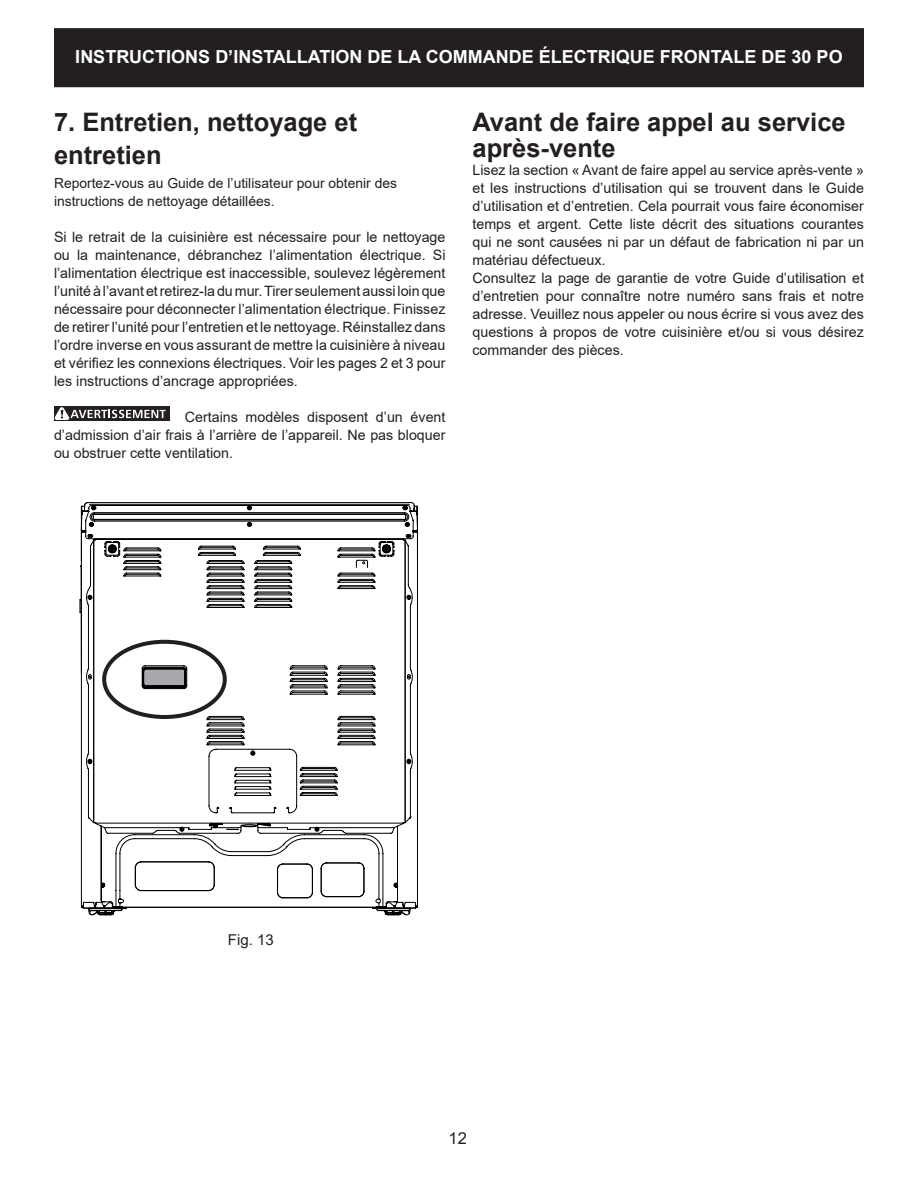
<style>
.page{position:relative;width:918px;height:1188px;background:#fff}
.page>*{position:absolute;margin:0;border:0;box-sizing:border-box;transform-origin:0 0}
.t1{font:700 25.5px/32.4px "Arial";color:#231f20}
.t2{font:700 18px "Arial";color:#fff}
.t3{font:16.5px "Arial";color:#231f20}
.t4{font:15px "Arial";color:#231f20}
.t5{font:14.25px/18px "Arial";color:#231f20;text-align:justify}
.t6{font:13.8px/18px "Arial";color:#231f20}
</style>
<div class="page">
<div style="left:55px;top:29px;width:808px;height:57px;background:#231f20"></div>
<div style="left:54px;top:28px;width:810px;height:59px;border:2px solid #231f20"></div>
<div style="left:54px;top:407px;width:115px;height:14px;background:#231f20"></div>
<svg style="left:54px;top:407px;width:112px;height:13px"></svg>
<svg style="left:81px;top:502px;width:337px;height:413px"></svg>
<svg style="left:90px;top:535px;width:319px;height:379px"></svg>
<svg style="left:142px;top:665px;width:45px;height:3px"></svg>
<svg style="left:112px;top:668px;width:275px;height:239px"></svg>
<div style="left:101px;top:638px;width:127px;height:82px;border:7px solid #fff;border-radius:50%"></div>
<div style="left:102px;top:640px;width:125px;height:79px;border:4px solid #231f20;border-radius:50%"></div>
<p class="t2" style="left:75px;top:44px;width:769px">INSTRUCTIONS D’INSTALLATION DE LA COMMANDE ÉLECTRIQUE FRONTALE DE 30 PO</p>
<h1 class="t1" style="left:54px;top:106px;width:305px">7. Entretien, nettoyage et entretien</h1>
<p class="t6" style="left:54px;top:174px;width:345px">Reportez-vous au Guide de l’utilisateur pour obtenir des instructions de nettoyage détaillées.</p>
<p class="t5" style="left:54px;top:228px;width:393px">Si le retrait de la cuisinière est nécessaire pour le nettoyage ou la maintenance, débranchez l’alimentation électrique. Si l’alimentation électrique est inaccessible, soulevez légèrement l’unité à l’avant et retirez-la du mur. Tirer seulement aussi loin que nécessaire pour déconnecter l’alimentation électrique. Finissez de retirer l’unité pour l’entretien et le nettoyage. Réinstallez dans l’ordre inverse en vous assurant de mettre la cuisinière à niveau et vérifiez les connexions électriques. Voir les pages 2 et 3 pour les instructions d’ancrage appropriées.</p>
<p class="t5" style="left:54px;top:408px;width:393px;text-indent:131px">Certains modèles disposent d’un évent d’admission d’air frais à l’arrière de l’appareil. Ne pas bloquer ou obstruer cette ventilation.</p>
<h1 class="t1" style="left:472px;top:110px;width:375px;line-height:25.5px">Avant de faire appel au service après-vente</h1>
<p class="t5" style="left:472px;top:161px;width:393px;text-align:left">Lisez la section « Avant de faire appel au service après-vente » et les instructions d’utilisation qui se trouvent dans le Guide d’utilisation et d’entretien. Cela pourrait vous faire économiser temps et argent. Cette liste décrit des situations courantes qui ne sont causées ni par un défaut de fabrication ni par un matériau défectueux.<br>Consultez la page de garantie de votre Guide d’utilisation et d’entretien pour connaître notre numéro sans frais et notre adresse. Veuillez nous appeler ou nous écrire si vous avez des questions à propos de votre cuisinière et/ou si vous désirez commander des pièces.</p>
<p class="t4" style="left:228px;top:929px;width:47px">Fig. 13</p>
<p class="t3" style="left:449px;top:1127px;width:20px">12</p>
</div>
